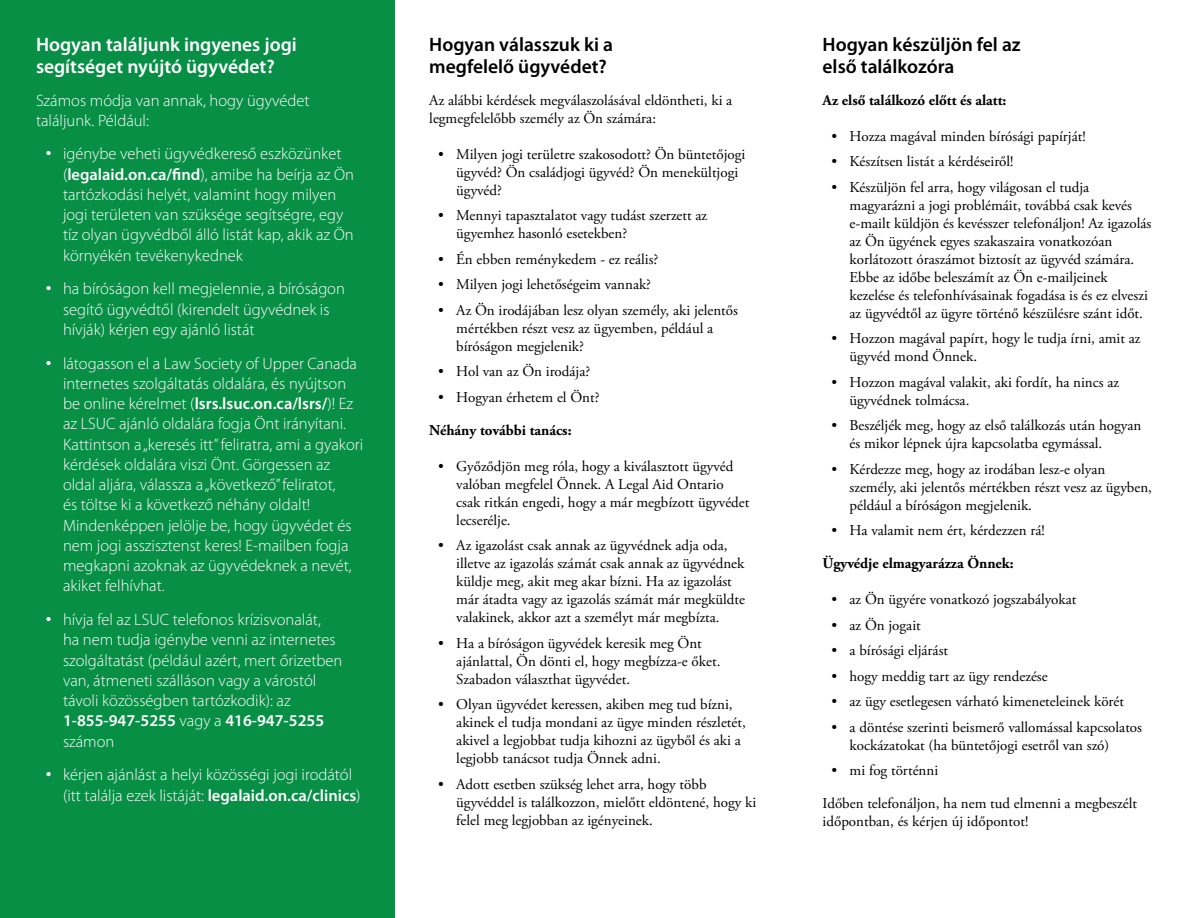
<style>
.page{position:relative;width:1188px;height:918px;background:#fff}
.page>*{position:absolute;margin:0;border:0;box-sizing:border-box;transform-origin:0 0}
.t1{font:600 19.5px/22.5px "Myriad Pro";color:#000}
.t2{font:600 19.5px/22.5px "Myriad Pro";color:#fff}
.t3{font:300 16.5px/20.2px "Myriad Pro";color:#fff}
.t4{font:15px/18px "Adobe Garamond Pro";color:#000}
.t5{font:700 15px "Adobe Garamond Pro";color:#000}
.s1{font-family:"Apercu";font-weight:700;font-size:18px}
.s2{font-weight:600}
</style>
<div class="page">
<div style="left:0;top:0;width:395px;height:918px;background:#078f45"></div>
<h1 class="t2" style="left:36px;top:32px;width:262px">Hogyan találjunk ingyenes jogi segítséget nyújtó ügyvédet?</h1>
<p class="t3" style="left:36px;top:91px;width:275px;line-height:19.5px">Számos módja van annak, hogy ügyvédet találjunk. Például:</p>
<p class="t3" style="left:63px;top:144px;width:293px;text-indent:-18px"><span class="s1">•</span> igénybe veheti ügyvédkereső eszközünket (<span class="s2">legalaid.on.ca/find</span>), amibe ha beírja az Ön tartózkodási helyét, valamint hogy milyen jogi területen van szüksége segítségre, egy tíz olyan ügyvédből álló listát kap, akik az Ön környékén tevékenykednek</p>
<p class="t3" style="left:63px;top:279px;width:283px;text-indent:-18px"><span class="s1">•</span> ha bíróságon kell megjelennie, a bíróságon segítő ügyvédtől (kirendelt ügyvédnek is hívják) kérjen egy ajánló listát</p>
<p class="t3" style="left:63px;top:353px;width:302px;text-indent:-18px"><span class="s1">•</span> látogasson el a Law Society of Upper Canada internetes szolgáltatás oldalára, és nyújtson be online kérelmet (<span class="s2">lsrs.lsuc.on.ca/lsrs/</span>)! Ez az LSUC ajánló oldalára fogja Önt irányítani.<br>Kattintson a „keresés itt” feliratra, ami a gyakori kérdések oldalára viszi Önt. Görgessen az oldal aljára, válassza a „következő” feliratot,<br>és töltse ki a következő néhány oldalt!<br>Mindenképpen jelölje be, hogy ügyvédet és nem jogi asszisztenst keres! E-mailben fogja megkapni azoknak az ügyvédeknek a nevét, akiket felhívhat.</p>
<p class="t3" style="left:63px;top:609px;width:281px;text-indent:-18px"><span class="s1">•</span> hívja fel az LSUC telefonos krízisvonalát,<br>ha nem tudja igénybe venni az internetes szolgáltatást (például azért, mert őrizetben van, átmeneti szálláson vagy a várostól távoli közösségben tartózkodik): az <span class="s2">1‑855‑947‑5255</span> vagy a <span class="s2">416-947-5255 </span>számon</p>
<p class="t3" style="left:63px;top:765px;width:299px;text-indent:-18px"><span class="s1">•</span> kérjen ajánlást a helyi közösségi jogi irodától (itt találja ezek listáját: <span class="s2">legalaid.on.ca/clinics</span>)</p>
<h1 class="t1" style="left:429px;top:32px;width:185px">Hogyan válasszuk ki a megfelelő ügyvédet?</h1>
<p class="t4" style="left:429px;top:91px;width:305px">Az alábbi kérdések megválaszolásával eldöntheti, ki a legmegfelelőbb személy az Ön számára:</p>
<p class="t4" style="left:456px;top:145px;width:291px;text-indent:-18px">• Milyen jogi területre szakosodott? Ön büntetőjogi ügyvéd? Ön családjogi ügyvéd? Ön menekültjogi ügyvéd?</p>
<p class="t4" style="left:456px;top:207px;width:252px;text-indent:-18px">• Mennyi tapasztalatot vagy tudást szerzett az ügyemhez hasonló esetekben?</p>
<p class="t4" style="left:438px;top:250px;width:222px">• Én ebben reménykedem - ez reális?</p>
<p class="t4" style="left:438px;top:276px;width:214px">• Milyen jogi lehetőségeim vannak?</p>
<p class="t4" style="left:456px;top:301px;width:283px;text-indent:-18px">• Az Ön irodájában lesz olyan személy, aki jelentős mértékben részt vesz az ügyemben, például a bíróságon megjelenik?</p>
<p class="t4" style="left:438px;top:363px;width:153px">• Hol van az Ön irodája?</p>
<p class="t4" style="left:438px;top:388px;width:163px">• Hogyan érhetem el Önt?</p>
<p class="t5" style="left:429px;top:421px;width:144px">Néhány további tanács:</p>
<p class="t4" style="left:456px;top:457px;width:295px;text-indent:-18px">• Győződjön meg róla, hogy a kiválasztott ügyvéd valóban megfelel Önnek. A Legal Aid Ontario csak ritkán engedi, hogy a már megbízott ügyvédet lecserélje.</p>
<p class="t4" style="left:456px;top:537px;width:290px;text-indent:-18px">• Az igazolást csak annak az ügyvédnek adja oda, illetve az igazolás számát csak annak az ügyvédnek küldje meg, akit meg akar bízni. Ha az igazolást már átadta vagy az igazolás számát már megküldte valakinek, akkor azt a személyt már megbízta.</p>
<p class="t4" style="left:456px;top:634px;width:266px;text-indent:-18px">• Ha a bíróságon ügyvédek keresik meg Önt ajánlattal, Ön dönti el, hogy megbízza-e őket.<br>Szabadon választhat ügyvédet.</p>
<p class="t4" style="left:456px;top:696px;width:291px;text-indent:-18px">• Olyan ügyvédet keressen, akiben meg tud bízni, akinek el tudja mondani az ügye minden részletét, akivel a legjobbat tudja kihozni az ügyből és aki a legjobb tanácsot tudja Önnek adni.</p>
<p class="t4" style="left:456px;top:775px;width:301px;text-indent:-18px">• Adott esetben szükség lehet arra, hogy több ügyvéddel is találkozzon, mielőtt eldöntené, hogy ki felel meg legjobban az igényeinek.</p>
<h1 class="t1" style="left:823px;top:32px;width:200px">Hogyan készüljön fel az első találkozóra</h1>
<p class="t5" style="left:823px;top:91px;width:185px">Az első találkozó előtt és alatt:</p>
<p class="t4" style="left:832px;top:127px;width:256px">• Hozza magával minden bírósági papírját!</p>
<p class="t4" style="left:832px;top:153px;width:183px">• Készítsen listát a kérdéseiről!</p>
<p class="t4" style="left:850px;top:178px;width:303px;text-indent:-18px">• Készüljön fel arra, hogy világosan el tudja magyarázni a jogi problémáit, továbbá csak kevés e-mailt küldjön és kevésszer telefonáljon! Az igazolás az Ön ügyének egyes szakaszaira vonatkozóan korlátozott óraszámot biztosít az ügyvéd számára.<br>Ebbe az időbe beleszámít az Ön e-mailjeinek kezelése és telefonhívásainak fogadása is és ez elveszi az ügyvédtől az ügyre történő készülésre szánt időt.</p>
<p class="t4" style="left:850px;top:330px;width:292px;text-indent:-18px">• Hozzon magával papírt, hogy le tudja írni, amit az ügyvéd mond Önnek.</p>
<p class="t4" style="left:850px;top:373px;width:271px;text-indent:-18px">• Hozzon magával valakit, aki fordít, ha nincs az ügyvédnek tolmácsa.</p>
<p class="t4" style="left:850px;top:417px;width:293px;text-indent:-18px">• Beszéljék meg, hogy az első találkozás után hogyan és mikor lépnek újra kapcsolatba egymással.</p>
<p class="t4" style="left:850px;top:460px;width:304px;text-indent:-18px">• Kérdezze meg, hogy az irodában lesz-e olyan személy, aki jelentős mértékben részt vesz az ügyben, például a bíróságon megjelenik.</p>
<p class="t4" style="left:832px;top:522px;width:215px">• Ha valamit nem ért, kérdezzen rá!</p>
<p class="t5" style="left:823px;top:555px;width:193px">Ügyvédje elmagyarázza Önnek:</p>
<p class="t4" style="left:832px;top:591px;width:246px">• az Ön ügyére vonatkozó jogszabályokat</p>
<p class="t4" style="left:832px;top:616px;width:91px">• az Ön jogait</p>
<p class="t4" style="left:832px;top:642px;width:118px">• a bírósági eljárást</p>
<p class="t4" style="left:832px;top:667px;width:218px">• hogy meddig tart az ügy rendezése</p>
<p class="t4" style="left:832px;top:693px;width:294px">• az ügy esetlegesen várható kimeneteleinek körét</p>
<p class="t4" style="left:850px;top:718px;width:294px;text-indent:-18px">• a döntése szerinti beismerő vallomással kapcsolatos kockázatokat (ha büntetőjogi esetről van szó)</p>
<p class="t4" style="left:832px;top:762px;width:108px">• mi fog történni</p>
<p class="t4" style="left:823px;top:795px;width:316px">Időben telefonáljon, ha nem tud elmenni a megbeszélt időpontban, és kérjen új időpontot!</p>
</div>
